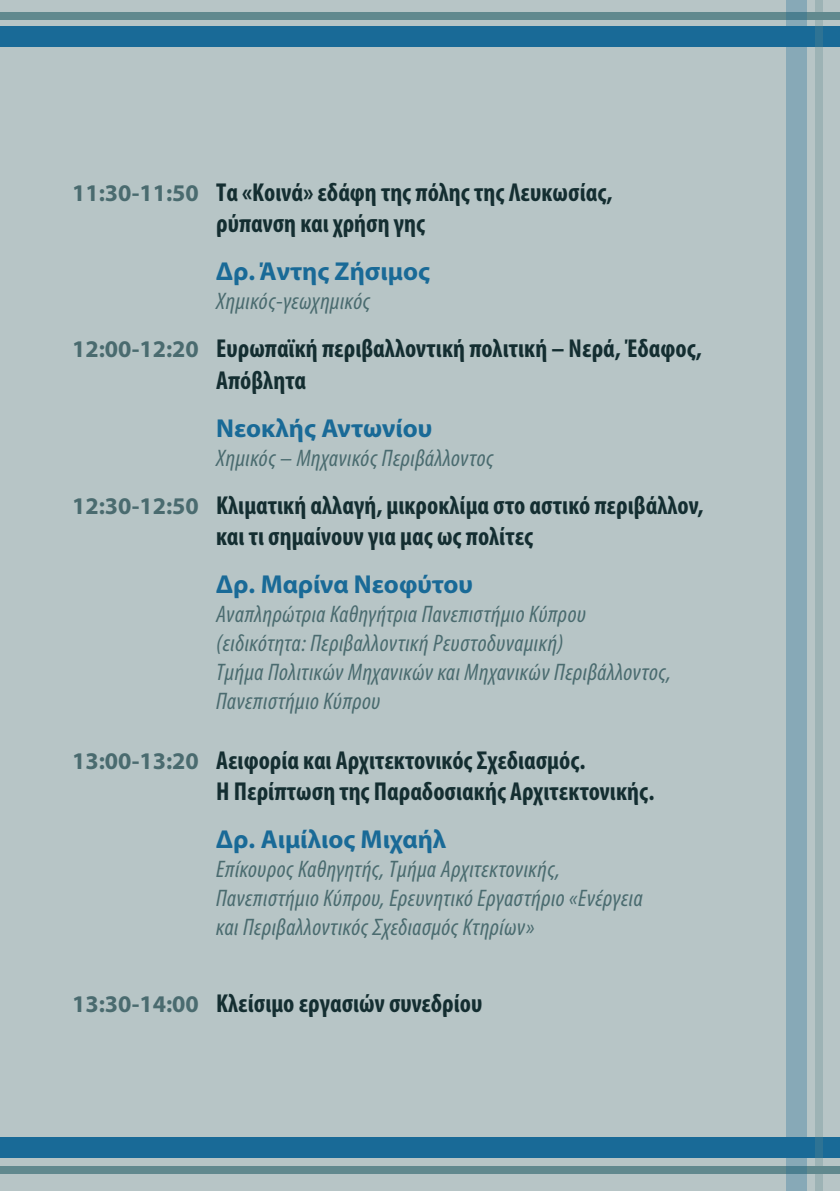
<style>
.page{position:relative;width:840px;height:1191px;background:#fff}
.page>*{position:absolute;margin:0;border:0;box-sizing:border-box;transform-origin:0 0}
.t1{font:700 condensed 26px/31.2px "Myriad Pro";color:#142e31}
.t2{font:700 26px "Myriad Pro";color:#196a97}
.t3{font:italic condensed 24px "Myriad Pro";letter-spacing:.02em;color:#4a6b6f}
.s1{font-stretch:normal;font-size:24px;color:#4a6b6f}
</style>
<div class="page">
<div style="left:0;top:0;width:839px;height:1191px;background:#b7c5c6"></div>
<div style="left:0;top:27px;width:839px;height:20px;background:#196a97"></div>
<div style="left:0;top:1137px;width:839px;height:20px;background:#196a97"></div>
<div style="left:0;top:12px;width:839px;height:7px;background:#61898e"></div>
<div style="left:0;top:1166px;width:839px;height:7px;background:#61898e"></div>
<div style="left:785px;top:0;width:21px;height:1191px;background:#87a9b7"></div>
<div style="left:814px;top:0;width:7px;height:1191px;background:#9db3b5"></div>
<p class="t1" style="left:72px;top:176px;width:541px"><span class="s1">11:30-11:50</span> Τα «Κοινά» εδάφη της πόλης της Λευκωσίας,</p>
<p class="t1" style="left:216px;top:207px;width:210px">ρύπανση και χρήση γης</p>
<p class="t2" style="left:216px;top:255px;width:215px">Δρ. Άντης Ζήσιμος</p>
<p class="t3" style="left:216px;top:287px;width:155px">Χημικός-γεωχημικός</p>
<p class="t1" style="left:216px;top:333px;width:487px;text-indent:-144px"><span class="s1">12:00-12:20</span> Ευρωπαϊκή περιβαλλοντική πολιτική – Νερά, Έδαφος,<br>Απόβλητα</p>
<p class="t2" style="left:216px;top:411px;width:217px">Νεοκλής Αντωνίου</p>
<p class="t3" style="left:216px;top:443px;width:279px">Χημικός – Μηχανικός Περιβάλλοντος</p>
<p class="t1" style="left:72px;top:489px;width:632px"><span class="s1">12:30-12:50</span> Κλιματική αλλαγή, μικροκλίμα στο αστικό περιβάλλον,</p>
<p class="t1" style="left:216px;top:520px;width:318px">και τι σημαίνουν για μας ως πολίτες</p>
<p class="t2" style="left:216px;top:567px;width:258px">Δρ. Μαρίνα Νεοφύτου</p>
<p class="t3" style="left:216px;top:600px;width:371px">Αναπληρώτρια Καθηγήτρια Πανεπιστήμιο Κύπρου</p>
<p class="t3" style="left:216px;top:628px;width:349px">(ειδικότητα: Περιβαλλοντική Ρευστοδυναμική)</p>
<p class="t3" style="left:216px;top:657px;width:456px">Τμήμα Πολιτικών Μηχανικών και Μηχανικών Περιβάλλοντος,</p>
<p class="t3" style="left:216px;top:686px;width:165px">Πανεπιστήμιο Κύπρου</p>
<p class="t1" style="left:72px;top:744px;width:514px"><span class="s1">13:00-13:20</span> Αειφορία και Αρχιτεκτονικός Σχεδιασμός.</p>
<p class="t1" style="left:216px;top:775px;width:439px">Η Περίπτωση της Παραδοσιακής Αρχιτεκτονικής.</p>
<p class="t2" style="left:216px;top:822px;width:231px">Δρ. Αιμίλιος Μιχαήλ</p>
<p class="t3" style="left:216px;top:854px;width:345px">Επίκουρος Καθηγητής, Τμήμα Αρχιτεκτονικής,</p>
<p class="t3" style="left:216px;top:883px;width:428px">Πανεπιστήμιο Κύπρου, Ερευνητικό Εργαστήριο «Ενέργεια</p>
<p class="t3" style="left:216px;top:912px;width:319px">και Περιβαλλοντικός Σχεδιασμός Κτηρίων»</p>
<p class="t1" style="left:72px;top:986px;width:411px"><span class="s1">13:30-14:00</span> Κλείσιμο εργασιών συνεδρίου</p>
</div>
